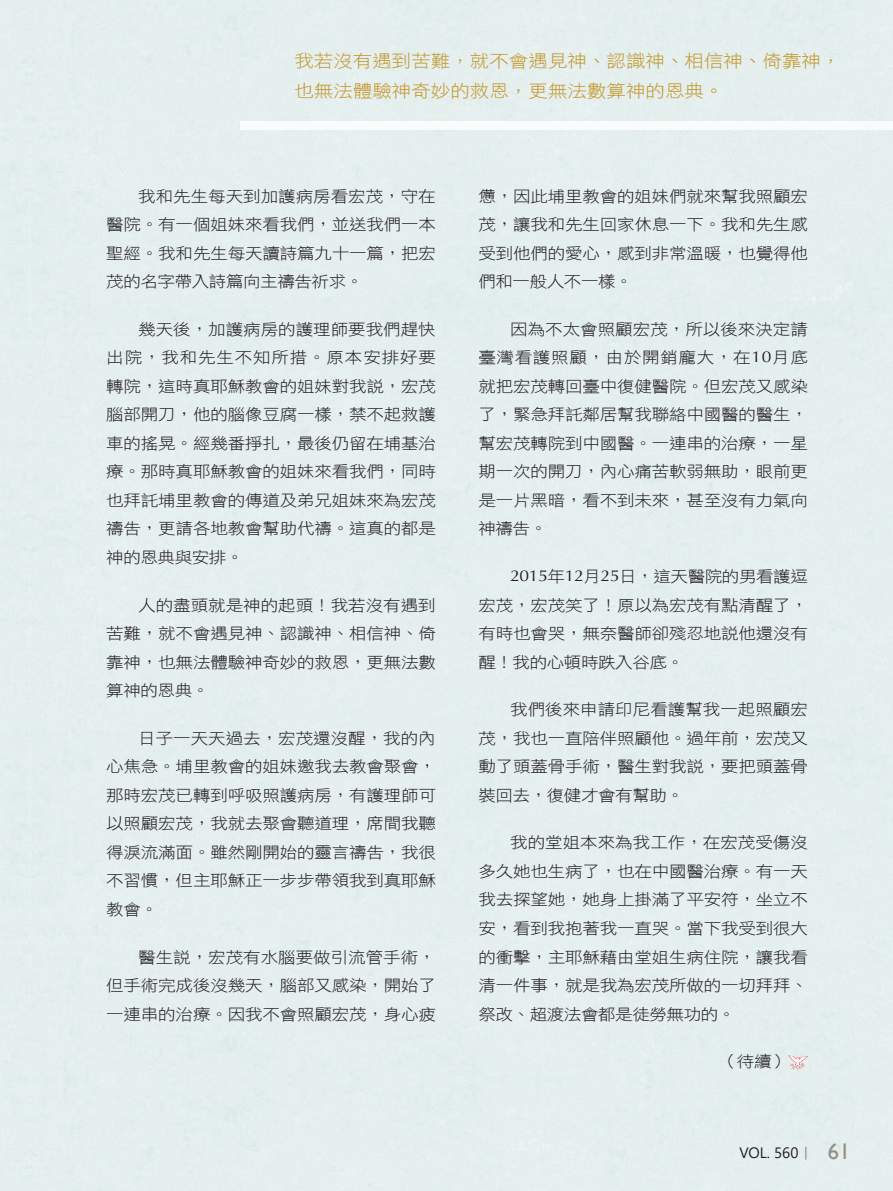
<style>
.page{position:relative;width:893px;height:1191px;background:#fff}
.page>*{position:absolute;margin:0;border:0;box-sizing:border-box;transform-origin:0 0}
.眉批{font:17.55px/30px "DF Li Hei W3 WIN BF";color:#c3982b;scale:1.11 1}
.t1{font:15.75px/28.5px "DF Hei W3 WIN BF";letter-spacing:-.01em;color:#231f20;text-align:justify;scale:1.11 1}
.t2{font:15px "Segoe UI";color:#231f20}
.s1{font-family:"Optima"}
.s2{font-family:"Adobe Ming Std";font-weight:300}
.s3{font-family:"Gill Sans";font-size:22.5px;color:#959086}
</style>
<div class="page">
<svg style="left:788px;top:1055px;width:20px;height:15px"></svg>
<p class="眉批" style="left:294px;top:45px;width:493px">我若沒有遇到苦難，就不會遇見神、認識神、相信神、倚靠神，也無法體驗神奇妙的救恩，更無法數算神的恩典。</p>
<p class="t1" style="left:106px;top:182px;width:298px;text-indent:32px">我和先生每天到加護病房看宏茂，守在醫院。有一個姐妹來看我們，並送我們一本聖經。我和先生每天讀詩篇九十一篇，把宏茂的名字帶入詩篇向主禱告祈求。</p>
<p class="t1" style="left:106px;top:315px;width:298px;text-indent:32px">幾天後，加護病房的護理師要我們趕快出院，我和先生不知所措。原本安排好要轉院，這時真耶穌教會的姐妹對我說，宏茂腦部開刀，他的腦像豆腐一樣，禁不起救護車的搖晃。經幾番掙扎，最後仍留在埔基治療。那時真耶穌教會的姐妹來看我們，同時也拜託埔里教會的傳道及弟兄姐妹來為宏茂禱告，更請各地教會幫助代禱。這真的都是神的恩典與安排。</p>
<p class="t1" style="left:106px;top:590px;width:298px;text-indent:32px">人的盡頭就是神的起頭！我若沒有遇到苦難，就不會遇見神、認識神、相信神、倚靠神，也無法體驗神奇妙的救恩，更無法數算神的恩典。</p>
<p class="t1" style="left:106px;top:724px;width:298px;text-indent:32px">日子一天天過去，宏茂還沒醒，我的內心焦急。埔里教會的姐妹邀我去教會聚會，那時宏茂已轉到呼吸照護病房，有護理師可以照顧宏茂，我就去聚會聽道理，席間我聽得淚流滿面。雖然剛開始的靈言禱告，我很不習慣，但主耶穌正一步步帶領我到真耶穌教會。</p>
<p class="t1" style="left:106px;top:942px;width:298px;text-indent:32px">醫生說，宏茂有水腦要做引流管手術，但手術完成後沒幾天，腦部又感染，開始了一連串的治療。因我不會照顧宏茂，身心疲</p>
<p class="t1" style="left:478px;top:182px;width:298px">憊，因此埔里教會的姐妹們就來幫我照顧宏茂，讓我和先生回家休息一下。我和先生感受到他們的愛心，感到非常溫暖，也覺得他們和一般人不一樣。</p>
<p class="t1" style="left:478px;top:315px;width:298px;text-indent:32px">因為不太會照顧宏茂，所以後來決定請臺灣看護照顧，由於開銷龐大，在<span class="s1">10</span>月底就把宏茂轉回臺中復健醫院。但宏茂又感染了，緊急拜託鄰居幫我聯絡中國醫的醫生，幫宏茂轉院到中國醫。一連串的治療，一星期一次的開刀，內心痛苦軟弱無助，眼前更是一片黑暗，看不到未來，甚至沒有力氣向神禱告。</p>
<p class="t1" style="left:478px;top:562px;width:298px;text-indent:32px"><span class="s1">2015</span>年<span class="s1">12</span>月<span class="s1">25</span>日，這天醫院的男看護逗宏茂，宏茂笑了！原以為宏茂有點清醒了，有時也會哭，無奈醫師卻殘忍地說他還沒有醒！我的心頓時跌入谷底。</p>
<p class="t1" style="left:478px;top:695px;width:298px;text-indent:32px">我們後來申請印尼看護幫我一起照顧宏茂，我也一直陪伴照顧他。過年前，宏茂又動了頭蓋骨手術，醫生對我說，要把頭蓋骨裝回去，復健才會有幫助。</p>
<p class="t1" style="left:478px;top:828px;width:298px;text-indent:32px">我的堂姐本來為我工作，在宏茂受傷沒多久她也生病了，也在中國醫治療。有一天我去探望她，她身上掛滿了平安符，坐立不安，看到我抱著我一直哭。當下我受到很大的衝擊，主耶穌藉由堂姐生病住院，讓我看清一件事，就是我為宏茂所做的一切拜拜、祭改、超渡法會都是徒勞無功的。</p>
<p class="t1" style="left:720px;top:1047px;width:64px">（待續）</p>
<p class="t2" style="left:739px;top:1138px;width:112px">VOL. 560<span class="s2">｜</span> <span class="s3">61</span></p>
</div>
